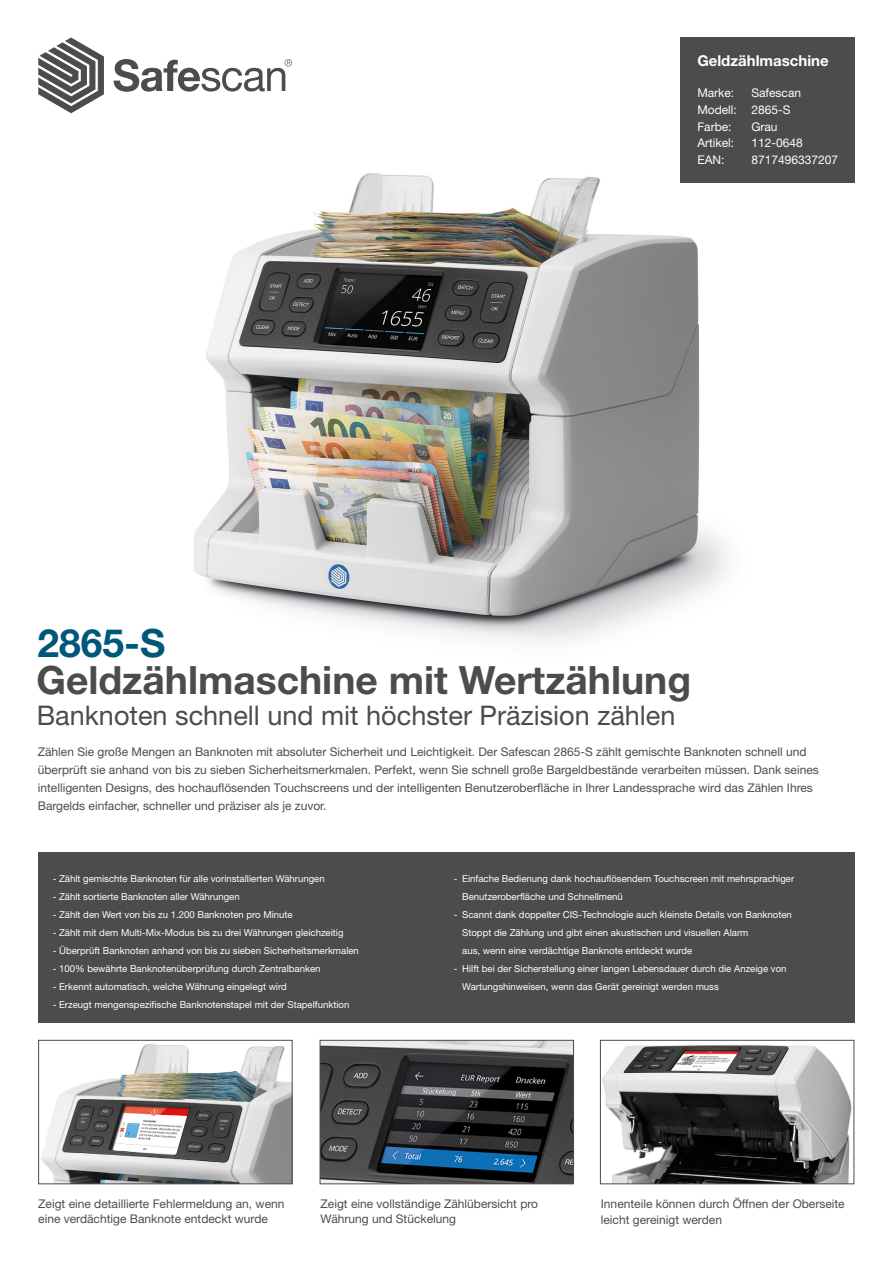
<style>
.page{position:relative;width:893px;height:1263px;background:#fff}
.page>*{position:absolute;margin:0;border:0;box-sizing:border-box;transform-origin:0 0}
.t1{font:700 39px/36.5px "Helvetica Neue LT Std";color:#4b4c4d}
.t2{font:27px "Helvetica Neue LT Std";color:#4b4c4d}
.t3{font:700 15px "Helvetica Neue LT Std";color:#fff}
.t4{font:12px/18px "Helvetica Neue LT Std";color:#4b4c4d}
.Tabel{font:12px "Helvetica Neue LT Std";color:#fff}
.t5{font:9.6px/18px "Helvetica Neue LT Std";color:#fff}
.s1{color:#005879}
</style>
<div class="page">
<div style="left:680px;top:37px;width:175px;height:146px;background:#4b4c4d"></div>
<svg style="left:38px;top:37px;width:66px;height:76px"></svg>
<svg style="left:114px;top:59px;width:178px;height:33px"></svg>
<div style="left:38px;top:852px;width:817px;height:171px;background:#4b4c4d"></div>
<img style="left:194px;top:173px;width:534px;height:469px">
<img style="left:41px;top:1044px;width:249px;height:138px">
<div style="left:38px;top:1040px;width:254px;height:144px;border:1px solid #4b4c4d"></div>
<img style="left:322px;top:1042px;width:250px;height:140px">
<div style="left:320px;top:1040px;width:254px;height:144px;border:1px solid #4b4c4d"></div>
<img style="left:602px;top:1045px;width:250px;height:137px">
<div style="left:600px;top:1040px;width:254px;height:144px;border:1px solid #4b4c4d"></div>
<p class="t3" style="left:697px;top:51px;width:133px">Geldzählmaschine</p>
<p class="Tabel" style="left:697px;top:86px;width:38px">Marke:</p>
<p class="Tabel" style="left:751px;top:86px;width:51px">Safescan</p>
<p class="Tabel" style="left:697px;top:103px;width:95px">Modell: 2865-S</p>
<p class="Tabel" style="left:697px;top:119px;width:36px">Farbe:</p>
<p class="Tabel" style="left:751px;top:119px;width:28px">Grau</p>
<p class="Tabel" style="left:697px;top:136px;width:38px">Artikel:</p>
<p class="Tabel" style="left:751px;top:136px;width:53px">112-0648</p>
<p class="Tabel" style="left:697px;top:152px;width:29px">EAN:</p>
<p class="Tabel" style="left:751px;top:152px;width:88px">8717496337207</p>
<p class="t1" style="left:36px;top:624px;width:656px"><span class="s1">2865-S<br></span>Geldzählmaschine mit Wertzählung</p>
<p class="t2" style="left:37px;top:700px;width:640px">Banknoten schnell und mit höchster Präzision zählen</p>
<p class="t4" style="left:38px;top:743px;width:782px">Zählen Sie große Mengen an Banknoten mit absoluter Sicherheit und Leichtigkeit. Der Safescan 2865-S zählt gemischte Banknoten schnell und überprüft sie anhand von bis zu sieben Sicherheitsmerkmalen. Perfekt, wenn Sie schnell große Bargeldbestände verarbeiten müssen. Dank seines intelligenten Designs, des hochauflösenden Touchscreens und der intelligenten Benutzeroberfläche in Ihrer Landessprache wird das Zählen Ihres Bargelds einfacher, schneller und präziser als je zuvor.</p>
<p class="t5" style="left:53px;top:869px;width:273px">- Zählt gemischte Banknoten für alle vorinstallierten Währungen</p>
<p class="t5" style="left:53px;top:887px;width:188px">- Zählt sortierte Banknoten aller Währungen</p>
<p class="t5" style="left:53px;top:905px;width:242px">- Zählt den Wert von bis zu 1.200 Banknoten pro Minute</p>
<p class="t5" style="left:53px;top:923px;width:292px">- Zählt mit dem Multi-Mix-Modus bis zu drei Währungen gleichzeitig</p>
<p class="t5" style="left:53px;top:941px;width:308px">- Überprüft Banknoten anhand von bis zu sieben Sicherheitsmerkmalen</p>
<p class="t5" style="left:53px;top:959px;width:269px">- 100% bewährte Banknotenüberprüfung durch Zentralbanken</p>
<p class="t5" style="left:53px;top:977px;width:236px">- Erkennt automatisch, welche Währung eingelegt wird</p>
<p class="t5" style="left:53px;top:995px;width:298px">- Erzeugt mengenspezifische Banknotenstapel mit der Stapelfunktion</p>
<p class="t5" style="left:462px;top:869px;width:334px;text-indent:-9px">- Einfache Bedienung dank hochauflösendem Touchscreen mit mehrsprachiger<br>Benutzeroberfläche und Schnellmenü</p>
<p class="t5" style="left:454px;top:905px;width:340px">- Scannt dank doppelter CIS-Technologie auch kleinste Details von Banknoten</p>
<p class="t5" style="left:462px;top:923px;width:288px">Stoppt die Zählung und gibt einen akustischen und visuellen Alarm aus, wenn eine verdächtige Banknote entdeckt wurde</p>
<p class="t5" style="left:462px;top:959px;width:326px;text-indent:-9px">- Hilft bei der Sicherstellung einer langen Lebensdauer durch die Anzeige von<br>Wartungshinweisen, wenn das Gerät gereinigt werden muss</p>
<p class="t4" style="left:38px;top:1196px;width:248px;line-height:15px">Zeigt eine detaillierte Fehlermeldung an, wenn eine verdächtige Banknote entdeckt wurde</p>
<p class="t4" style="left:321px;top:1196px;width:219px;line-height:15px">Zeigt eine vollständige Zählübersicht pro<br>Währung und Stückelung</p>
<p class="t4" style="left:601px;top:1195px;width:245px;line-height:16.5px">Innenteile können durch Öffnen der Oberseite leicht gereinigt werden</p>
</div>
